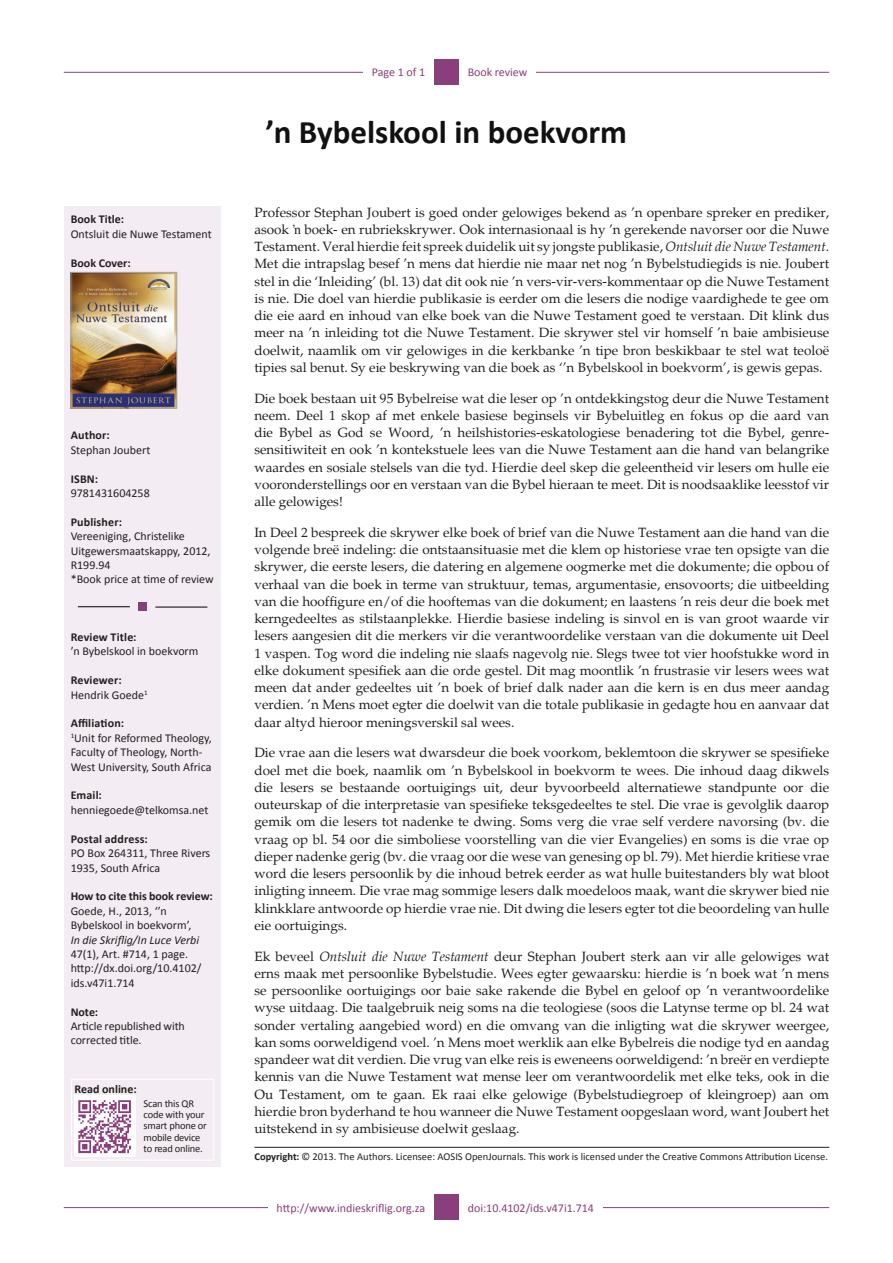
<style>
.page{position:relative;width:893px;height:1263px;background:#fff}
.page>*{position:absolute;margin:0;border:0;box-sizing:border-box;transform-origin:0 0}
.Side_bar{font:700 33px "Calibri";color:#111}
.t1{font:13.5px/17.2px "Palatino";color:#231f20;text-align:justify}
.Side_bar-2{font:12px/14.4px "Calibri";color:#231f20}
.Bodytext{font:700 12px "Calibri";letter-spacing:.01em;color:#231f20}
.t2{font:12px "Calibri";color:#893f7c}
.Bodytext-2{font:12px/14.4px "Calibri";letter-spacing:-.005em;color:#231f20}
.t3{font:10.5px "Calibri";color:#231f20}
.t4{font:10.5px/11.4px "Calibri";letter-spacing:-.02em;color:#231f20}
.s1{font-style:italic}
.s2{font-family:"Times New Roman"}
.s3{font-weight:700}
</style>
<div class="page">
<hr style="left:64px;top:72px;width:765px;height:1px;background:#893f7c">
<hr style="left:64px;top:1207px;width:765px;height:1px;background:#893f7c">
<div style="left:434px;top:1194px;width:25px;height:26px;background:#893f7c"></div>
<div style="left:434px;top:59px;width:25px;height:26px;background:#893f7c"></div>
<div style="left:459px;top:59px;width:77px;height:26px;background:#fff"></div>
<div style="left:459px;top:1194px;width:144px;height:26px;background:#fff"></div>
<div style="left:268px;top:1194px;width:166px;height:26px;background:#fff"></div>
<div style="left:65px;top:207px;width:156px;height:960px;background:#f3ecf2"></div>
<hr style="left:78px;top:606px;width:52px;height:1px;background:#000">
<hr style="left:155px;top:607px;width:52px;height:1px;background:#000">
<div style="left:138px;top:602px;width:9px;height:9px;background:#893f7c"></div>
<div style="left:363px;top:59px;width:71px;height:26px;background:#fff"></div>
<img style="left:73px;top:274px;width:102px;height:132px">
<div style="left:71px;top:272px;width:106px;height:136px;border:1px solid #a8a9ad"></div>
<div style="left:71px;top:1079px;width:143px;height:81px;border:1px solid #fff"></div>
<img style="left:75px;top:1096px;width:60px;height:60px">
<hr style="left:254px;top:1147px;width:575px;height:1px;background:#231f20">
<p class="Bodytext" style="left:71px;top:212px;width:55px">Book Title:</p>
<p class="Side_bar-2" style="left:71px;top:227px;width:143px">Ontsluit die Nuwe Testament</p>
<p class="Bodytext" style="left:71px;top:255px;width:62px">Book Cover:</p>
<p class="Bodytext" style="left:71px;top:428px;width:41px">Author:</p>
<p class="Side_bar-2" style="left:71px;top:443px;width:81px">Stephan Joubert</p>
<p class="Bodytext" style="left:71px;top:471px;width:29px">ISBN:</p>
<p class="Side_bar-2" style="left:71px;top:486px;width:81px">9781431604258</p>
<p class="Bodytext" style="left:71px;top:514px;width:53px">Publisher:</p>
<p class="Side_bar-2" style="left:71px;top:529px;width:141px">Vereeniging, Christelike<br>Uitgewersmaatskappy, 2012,<br>R199.94</p>
<p class="Side_bar-2" style="left:71px;top:572px;width:144px">*Book price at time of review</p>
<p class="Bodytext" style="left:71px;top:629px;width:67px">Review Title:</p>
<p class="Side_bar-2" style="left:71px;top:644px;width:129px">’n Bybelskool in boekvorm</p>
<p class="Bodytext" style="left:71px;top:673px;width:52px">Reviewer:</p>
<p class="Side_bar-2" style="left:71px;top:687px;width:78px">Hendrik Goede<sup>1</sup></p>
<p class="Bodytext" style="left:71px;top:716px;width:55px">Affiliation:</p>
<p class="Side_bar-2" style="left:71px;top:731px;width:143px"><sup>1</sup>Unit for Reformed Theology,<br>Faculty of Theology, North-<br>West University, South Africa</p>
<p class="Bodytext" style="left:71px;top:788px;width:33px">Email:</p>
<p class="Side_bar-2" style="left:71px;top:803px;width:139px">henniegoede@telkomsa.net</p>
<p class="Bodytext" style="left:71px;top:831px;width:79px">Postal address:</p>
<p class="Side_bar-2" style="left:71px;top:846px;width:141px">PO Box 264311, Three Rivers<br>1935, South Africa</p>
<p class="Bodytext" style="left:71px;top:889px;width:144px">How to cite this book review:</p>
<p class="Side_bar-2" style="left:71px;top:903px;width:132px">Goede, H., 2013, ‘’n<br>Bybelskool in boekvorm’,<br><span class="s1">In die Skriflig/In Luce Verbi<br></span>47(1), Art. #714, 1 page. http://dx.doi.org/10.4102/ ids.v47i1.714</p>
<p class="Bodytext" style="left:71px;top:1004px;width:29px">Note:</p>
<p class="Bodytext-2" style="left:71px;top:1019px;width:116px">Article republished with corrected title.</p>
<p class="Bodytext" style="left:74px;top:1081px;width:64px">Read online:</p>
<p class="t4" style="left:144px;top:1097px;width:65px">Scan this QR code with your smart phone or mobile device to read online.</p>
<p class="t2" style="left:372px;top:65px;width:55px">Page 1 of 1</p>
<p class="t2" style="left:468px;top:65px;width:61px">Book review</p>
<p class="Side_bar" style="left:266px;top:111px;width:363px">’n Bybelskool in boekvorm</p>
<p class="t1" style="left:254px;top:204px;width:576px">Professor Stephan Joubert is goed onder gelowiges bekend as ’n openbare spreker en prediker, asook <span class="s2">ŉ</span> boek- en rubriekskrywer. Ook internasionaal is hy ’n gerekende navorser oor die Nuwe Testament. Veral hierdie feit spreek duidelik uit sy jongste publikasie, <span class="s1">Ontsluit die Nuwe Testament</span>.<br>Met die intrapslag besef ’n mens dat hierdie nie maar net nog ’n Bybelstudiegids is nie. Joubert stel in die ‘Inleiding’ (bl. 13) dat dit ook nie ’n vers-vir-vers-kommentaar op die Nuwe Testament is nie. Die doel van hierdie publikasie is eerder om die lesers die nodige vaardighede te gee om die eie aard en inhoud van elke boek van die Nuwe Testament goed te verstaan. Dit klink dus meer na ’n inleiding tot die Nuwe Testament. Die skrywer stel vir homself ’n baie ambisieuse doelwit, naamlik om vir gelowiges in die kerkbanke ’n tipe bron beskikbaar te stel wat teoloë tipies sal benut. Sy eie beskrywing van die boek as ‘’n Bybelskool in boekvorm’, is gewis gepas.</p>
<p class="t1" style="left:254px;top:390px;width:576px">Die boek bestaan uit 95 Bybelreise wat die leser op ’n ontdekkingstog deur die Nuwe Testament neem. Deel 1 skop af met enkele basiese beginsels vir Bybeluitleg en fokus op die aard van die Bybel as God se Woord, ’n heilshistories-eskatologiese benadering tot die Bybel, genre&shy;sensitiwiteit en ook ’n kontekstuele lees van die Nuwe Testament aan die hand van belangrike waardes en sosiale stelsels van die tyd. Hierdie deel skep die geleentheid vir lesers om hulle eie vooronderstellings oor en verstaan van die Bybel hieraan te meet. Dit is noodsaaklike leesstof vir alle gelowiges!</p>
<p class="t1" style="left:254px;top:524px;width:576px">In Deel 2 bespreek die skrywer elke boek of brief van die Nuwe Testament aan die hand van die volgende breë indeling: die ontstaansituasie met die klem op historiese vrae ten opsigte van die skrywer, die eerste lesers, die datering en algemene oogmerke met die dokumente; die opbou of verhaal van die boek in terme van struktuur, temas, argumentasie, ensovoorts; die uitbeelding van die hooffigure en/of die hooftemas van die dokument; en laastens ’n reis deur die boek met kerngedeeltes as stilstaanplekke. Hierdie basiese indeling is sinvol en is van groot waarde vir lesers aangesien dit die merkers vir die verantwoordelike verstaan van die dokumente uit Deel 1 vaspen. Tog word die indeling nie slaafs nagevolg nie. Slegs twee tot vier hoofstukke word in elke dokument spesifiek aan die orde gestel. Dit mag moontlik ’n frustrasie vir lesers wees wat meen dat ander gedeeltes uit ’n boek of brief dalk nader aan die kern is en dus meer aandag verdien. ’n Mens moet egter die doelwit van die totale publikasie in gedagte hou en aanvaar dat daar altyd hieroor meningsverskil sal wees.</p>
<p class="t1" style="left:254px;top:744px;width:576px">Die vrae aan die lesers wat dwarsdeur die boek voorkom, beklemtoon die skrywer se spesifieke doel met die boek, naamlik om ’n Bybelskool in boekvorm te wees. Die inhoud daag dikwels die lesers se bestaande oortuigings uit, deur byvoorbeeld alternatiewe standpunte oor die outeurskap of die interpretasie van spesifieke teksgedeeltes te stel. Die vrae is gevolglik daarop gemik om die lesers tot nadenke te dwing. Soms verg die vrae self verdere navorsing (bv. die vraag op bl. 54 oor die simboliese voorstelling van die vier Evangelies) en soms is die vrae op dieper nadenke gerig (bv. die vraag oor die wese van genesing op bl. 79). Met hierdie kritiese vrae word die lesers persoonlik by die inhoud betrek eerder as wat hulle buitestanders bly wat bloot inligting inneem. Die vrae mag sommige lesers dalk moedeloos maak, want die skrywer bied nie klinkklare antwoorde op hierdie vrae nie. Dit dwing die lesers egter tot die beoordeling van hulle eie oortuigings.</p>
<p class="t1" style="left:254px;top:948px;width:576px">Ek beveel <span class="s1">Ontsluit die Nuwe Testament</span> deur Stephan Joubert sterk aan vir alle gelowiges wat erns maak met persoonlike Bybelstudie. Wees egter gewaarsku: hierdie is ’n boek wat ’n mens se persoonlike oortuigings oor baie sake rakende die Bybel en geloof op ’n verantwoordelike wyse uitdaag. Die taalgebruik neig soms na die teologiese (soos die Latynse terme op bl. 24 wat sonder vertaling aangebied word) en die omvang van die inligting wat die skrywer weergee, kan soms oorweldigend voel. ’n Mens moet werklik aan elke Bybelreis die nodige tyd en aandag spandeer wat dit verdien. Die vrug van elke reis is eweneens oorweldigend: ’n breër en verdiepte kennis van die Nuwe Testament wat mense leer om verantwoordelik met elke teks, ook in die Ou Testament, om te gaan. Ek raai elke gelowige (Bybelstudiegroep of kleingroep) aan om hierdie bron byderhand te hou wanneer die Nuwe Testament oopgeslaan word, want Joubert het uitstekend in sy ambisieuse doelwit geslaag.</p>
<p class="t3" style="left:254px;top:1150px;width:575px"><span class="s3">Copyright:</span> © 2013. The Authors. Licensee: AOSIS OpenJournals. This work is licensed under the Creative Commons Attribution License.</p>
<p class="t2" style="left:277px;top:1200px;width:150px">http://www.indieskriflig.org.za</p>
<p class="t2" style="left:468px;top:1200px;width:128px">doi:10.4102/ids.v47i1.714</p>
</div>
